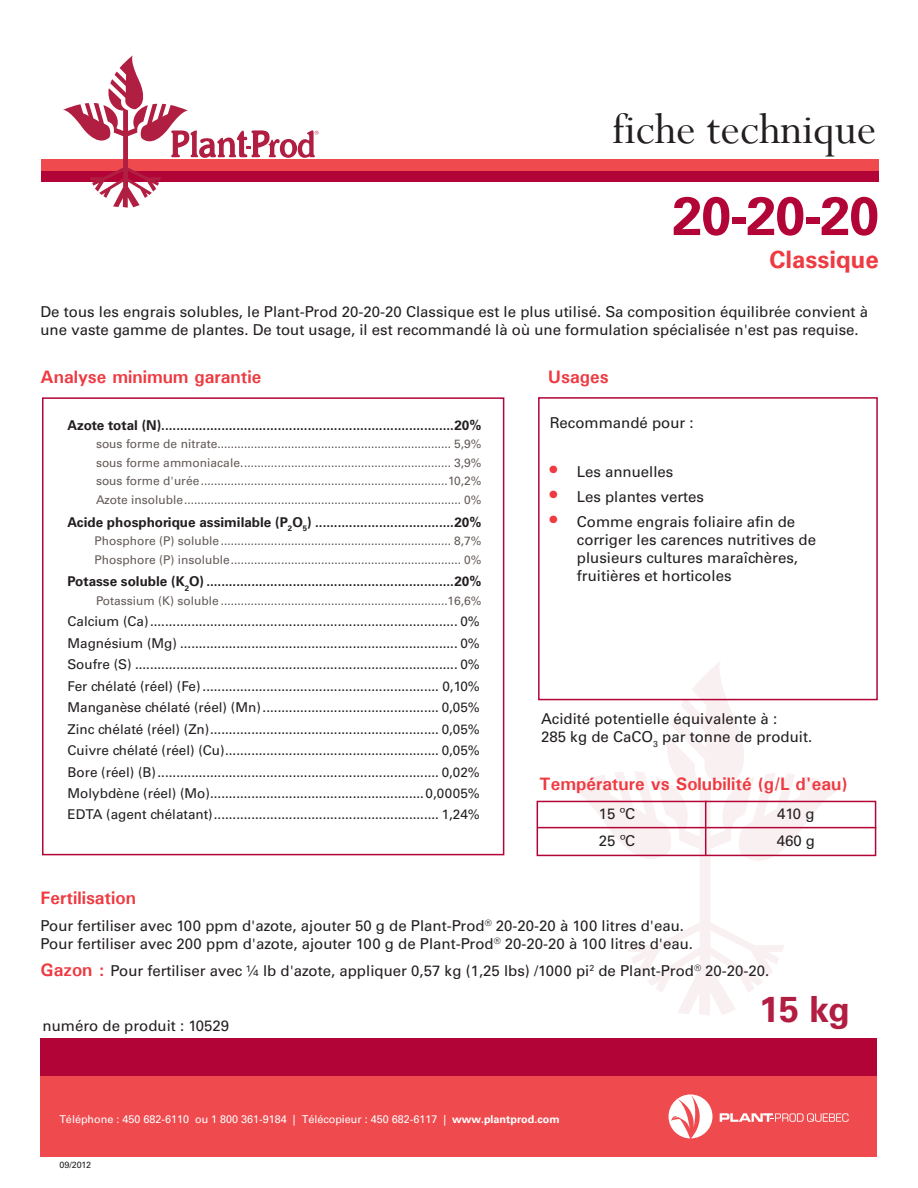
<style>
.page{position:relative;width:918px;height:1188px;background:#fff}
.page>*{position:absolute;margin:0;border:0;box-sizing:border-box;transform-origin:0 0}
.Heading_2{font:700 54px "Univers LT Std";color:#b30437}
.Heading_2-2{font:48px "Perpetua";color:#231f20}
.Heading_2-3{font:700 36px "Univers LT Std";color:#b21e42}
.Heading_2-4{font:700 24px "Univers LT Std";color:#ee3a41}
.Heading_2-5{font:700 18px "Univers W1";color:#ee3a41}
.Heading_2-6{font:15px/18px "Univers LT Std";color:#231f20}
.Heading_2-7{font:13.5px "Univers LT Std";color:#231f20}
.Heading_2-8{font:700 13.5px "Univers LT Std";color:#231f20}
.Heading_2-9{font:12px "Univers LT Std";color:#625a57}
.Heading_2-10{font:10.8px "Univers";color:#fff}
.Heading_2-11{font:9px "Univers LT Std";letter-spacing:-.01em;color:#231f20}
.s1{font-weight:700;font-size:21px;color:#ee3a41}
.s2{font-family:"Univers W1";font-weight:700;font-size:18px;color:#ee3a41}
.s3{font-weight:700}
</style>
<div class="page">
<svg style="left:626px;top:879px;width:158px;height:136px"></svg>
<svg style="left:566px;top:662px;width:278px;height:217px"></svg>
<div style="left:42px;top:397px;width:462px;height:458px;border:2px solid #b30437"></div>
<div style="left:538px;top:397px;width:340px;height:303px;border:2px solid #b30437"></div>
<div style="left:41px;top:170px;width:838px;height:12px;background:#b30437"></div>
<div style="left:41px;top:159px;width:838px;height:11px;background:#ef4b4f"></div>
<div style="left:40px;top:1038px;width:838px;height:38px;background:#b30437"></div>
<div style="left:40px;top:1076px;width:838px;height:81px;background:#ef4b4f"></div>
<svg style="left:669px;top:1094px;width:44px;height:44px"></svg>
<svg style="left:720px;top:1113px;width:129px;height:9px"></svg>
<svg style="left:63px;top:55px;width:256px;height:153px"></svg>
<div style="left:537px;top:801px;width:339px;height:55px;border:2px solid #b30437"></div>
<hr style="left:538px;top:827px;width:338px;height:1px;background:#b30437">
<hr style="left:705px;top:801px;width:1px;height:54px;background:#b30437">
<p class="Heading_2-2" style="left:612px;top:99px;width:266px">fiche technique</p>
<p class="Heading_2" style="left:672px;top:184px;width:208px">20-20-20</p>
<p class="Heading_2-4" style="left:770px;top:246px;width:111px">Classique</p>
<p class="Heading_2-6" style="left:40px;top:303px;width:829px">De tous les engrais solubles, le Plant-Prod 20-20-20 Classique est le plus utilisé. Sa composition équilibrée convient à une vaste gamme de plantes. De tout usage, il est recommandé là où une formulation spécialisée n'est pas requise.</p>
<p class="Heading_2-5" style="left:40px;top:366px;width:222px">Analyse minimum garantie</p>
<p class="Heading_2-5" style="left:548px;top:366px;width:62px">Usages</p>
<p class="Heading_2-6" style="left:550px;top:413px;width:145px">Recommandé pour :</p>
<p class="Heading_2-6" style="left:550px;top:463px;width:125px"><span class="s1">•</span> Les annuelles</p>
<p class="Heading_2-6" style="left:550px;top:488px;width:156px"><span class="s1">•</span> Les plantes vertes</p>
<p class="Heading_2-6" style="left:577px;top:512px;width:241px;text-indent:-27px"><span class="s1">•</span> Comme engrais foliaire afin de corriger les carences nutritives de plusieurs cultures maraîchères, fruitières et horticoles</p>
<p class="Heading_2-8" style="left:68px;top:417px;width:416px">Azote total (N)..............................................................................20%</p>
<p class="Heading_2-9" style="left:96px;top:437px;width:387px">sous forme de nitrate...................................................................... 5,9%</p>
<p class="Heading_2-9" style="left:96px;top:455px;width:387px">sous forme ammoniacale............................................................... 3,9%</p>
<p class="Heading_2-9" style="left:96px;top:474px;width:387px">sous forme d'urée..........................................................................10,2%</p>
<p class="Heading_2-9" style="left:96px;top:492px;width:387px">Azote insoluble................................................................................... 0%</p>
<p class="Heading_2-8" style="left:68px;top:514px;width:416px">Acide phosphorique assimilable (P<sub>2</sub>O<sub>5</sub>) .....................................20%</p>
<p class="Heading_2-9" style="left:94px;top:534px;width:389px">Phosphore (P) soluble ..................................................................... 8,7%</p>
<p class="Heading_2-9" style="left:94px;top:552px;width:389px">Phosphore (P) insoluble..................................................................... 0%</p>
<p class="Heading_2-8" style="left:68px;top:574px;width:416px">Potasse soluble (K<sub>2</sub>O) ..................................................................20%</p>
<p class="Heading_2-9" style="left:96px;top:594px;width:387px">Potassium (K) soluble ....................................................................16,6%</p>
<p class="Heading_2-7" style="left:68px;top:614px;width:414px">Calcium (Ca).................................................................................. 0%</p>
<p class="Heading_2-7" style="left:68px;top:635px;width:414px">Magnésium (Mg) .......................................................................... 0%</p>
<p class="Heading_2-7" style="left:68px;top:657px;width:414px">Soufre (S) ...................................................................................... 0%</p>
<p class="Heading_2-7" style="left:68px;top:678px;width:414px">Fer chélaté (réel) (Fe)............................................................... 0,10%</p>
<p class="Heading_2-7" style="left:68px;top:699px;width:414px">Manganèse chélaté (réel) (Mn)............................................... 0,05%</p>
<p class="Heading_2-7" style="left:68px;top:721px;width:414px">Zinc chélaté (réel) (Zn)............................................................. 0,05%</p>
<p class="Heading_2-7" style="left:68px;top:742px;width:414px">Cuivre chélaté (réel) (Cu)......................................................... 0,05%</p>
<p class="Heading_2-7" style="left:68px;top:764px;width:414px">Bore (réel) (B)........................................................................... 0,02%</p>
<p class="Heading_2-7" style="left:68px;top:785px;width:414px">Molybdène (réel) (Mo).........................................................0,0005%</p>
<p class="Heading_2-7" style="left:68px;top:807px;width:414px">EDTA (agent chélatant)............................................................ 1,24%</p>
<p class="Heading_2-6" style="left:541px;top:709px;width:273px">Acidité potentielle équivalente à :<br>285 kg de CaCO<sub>3</sub> par tonne de produit.</p>
<p class="Heading_2-5" style="left:540px;top:773px;width:309px">Température vs Solubilité (g/L d'eau)</p>
<p class="Heading_2-6" style="left:599px;top:804px;width:38px">15 ºC</p>
<p class="Heading_2-6" style="left:599px;top:832px;width:38px">25 ºC</p>
<p class="Heading_2-6" style="left:777px;top:804px;width:39px">410 g</p>
<p class="Heading_2-6" style="left:777px;top:832px;width:40px">460 g</p>
<p class="Heading_2-5" style="left:40px;top:886px;width:97px">Fertilisation</p>
<p class="Heading_2-6" style="left:40px;top:917px;width:654px">Pour fertiliser avec 100 ppm d'azote, ajouter 50 g de Plant-Prod<sup>®</sup> 20-20-20 à 100 litres d'eau.<br>Pour fertiliser avec 200 ppm d'azote, ajouter 100 g de Plant-Prod<sup>®</sup> 20-20-20 à 100 litres d'eau.</p>
<p class="Heading_2-6" style="left:40px;top:962px;width:730px"><span class="s2">Gazon :</span> Pour fertiliser avec ¼ lb d'azote, appliquer 0,57 kg (1,25 lbs) /1000 pi<sup>2</sup> de Plant-Prod<sup>®</sup> 20-20-20.</p>
<p class="Heading_2-6" style="left:43px;top:1017px;width:188px">numéro de produit : 10529</p>
<p class="Heading_2-10" style="left:59px;top:1113px;width:502px">Téléphone : 450 682-6110 ou 1 800 361-9184 | Télécopieur : 450 682-6117 | <span class="s3">www.plantprod.com</span></p>
<p class="Heading_2-11" style="left:59px;top:1159px;width:33px">09/2012</p>
<p class="Heading_2-3" style="left:759px;top:988px;width:92px">15 kg</p>
</div>
